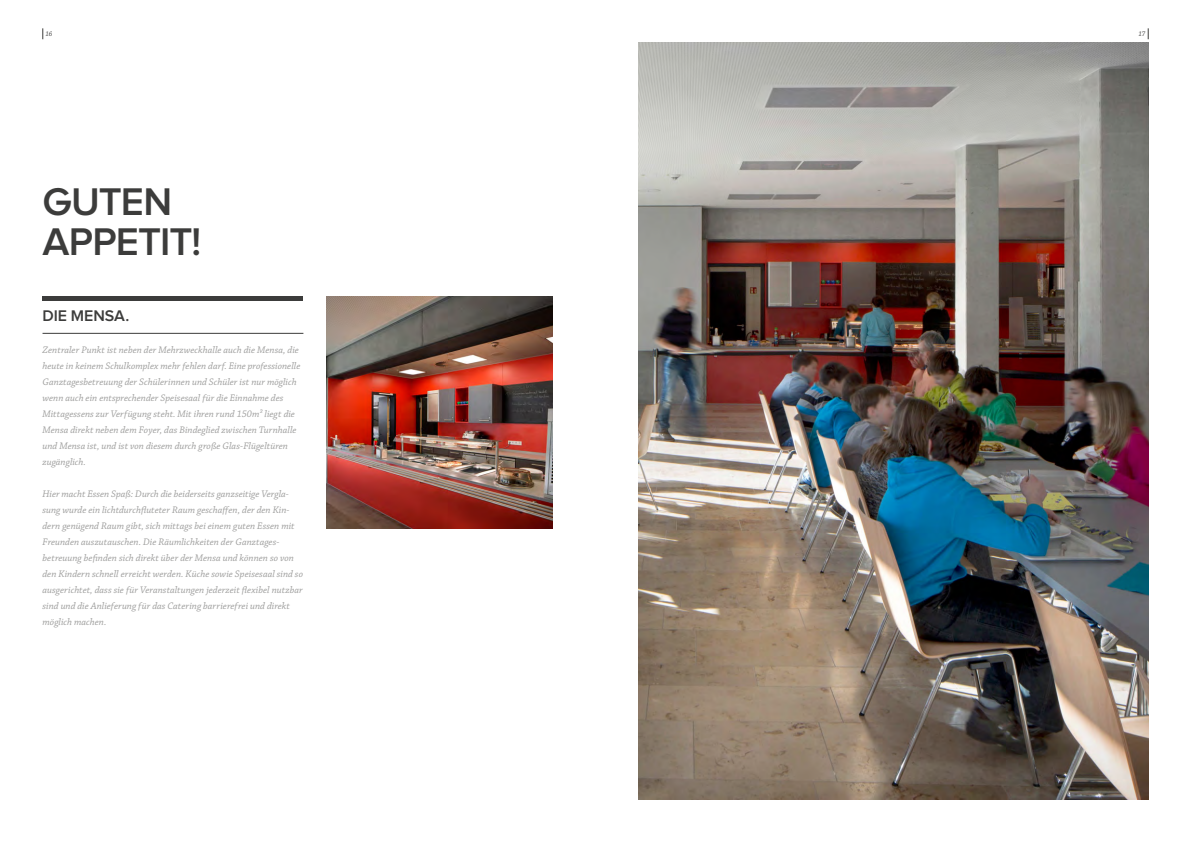
<style>
.page{position:relative;width:1191px;height:842px;background:#fff}
.page>*{position:absolute;margin:0;border:0;box-sizing:border-box;transform-origin:0 0}
.t1{font:600 40px/40px "Proxima Nova A";letter-spacing:-.025em;color:#3c3c3b}
.t2{font:600 16px "Proxima Nova A";letter-spacing:-.005em;color:#3c3c3b}
.t3{font:italic 10px/16px "Chaparral Pro";letter-spacing:.005em;color:#9d9d9c}
.t4{font:italic 7px "Chaparral Pro";color:#3c3c3b}
</style>
<div class="page">
<hr style="left:43px;top:296px;width:260px;height:4px;background:#3c3c3b">
<hr style="left:43px;top:333px;width:260px;height:1px;background:#3c3c3b">
<img style="left:638px;top:43px;width:510px;height:756px">
<img style="left:326px;top:296px;width:227px;height:233px">
<p class="t4" style="left:45px;top:30px;width:9px">16</p>
<p class="t4" style="left:1138px;top:30px;width:8px">17</p>
<h1 class="t1" style="left:43px;top:181px;width:160px">GUTEN<br>APPETIT!</h1>
<h2 class="t2" style="left:43px;top:306px;width:88px">DIE MENSA.</h2>
<p class="t3" style="left:43px;top:342px;width:259px">Zentraler Punkt ist neben der Mehrzweckhalle auch die Mensa, die heute in keinem Schulkomplex mehr fehlen darf. Eine professionelle Ganztagesbetreuung der Schülerinnen und Schüler ist nur möglich wenn auch ein entsprechender Speisesaal für die Einnahme des Mittagessens zur Verfügung steht. Mit ihren rund 150m² liegt die Mensa direkt neben dem Foyer, das Bindeglied zwischen Turnhalle und Mensa ist, und ist von diesem durch große Glas-Flügeltüren zugänglich.</p>
<p class="t3" style="left:43px;top:486px;width:262px">Hier macht Essen Spaß: Durch die beiderseits ganzseitige Vergla&shy;sung wurde ein lichtdurchfluteter Raum geschaffen, der den Kin&shy;dern genügend Raum gibt, sich mittags bei einem guten Essen mit Freunden auszutauschen. Die Räumlichkeiten der Ganztages&shy;betreuung befinden sich direkt über der Mensa und können so von den Kindern schnell erreicht werden. Küche sowie Speisesaal sind so ausgerichtet, dass sie für Veranstaltungen jederzeit flexibel nutzbar sind und die Anlieferung für das Catering barrierefrei und direkt möglich machen.</p>
</div>
